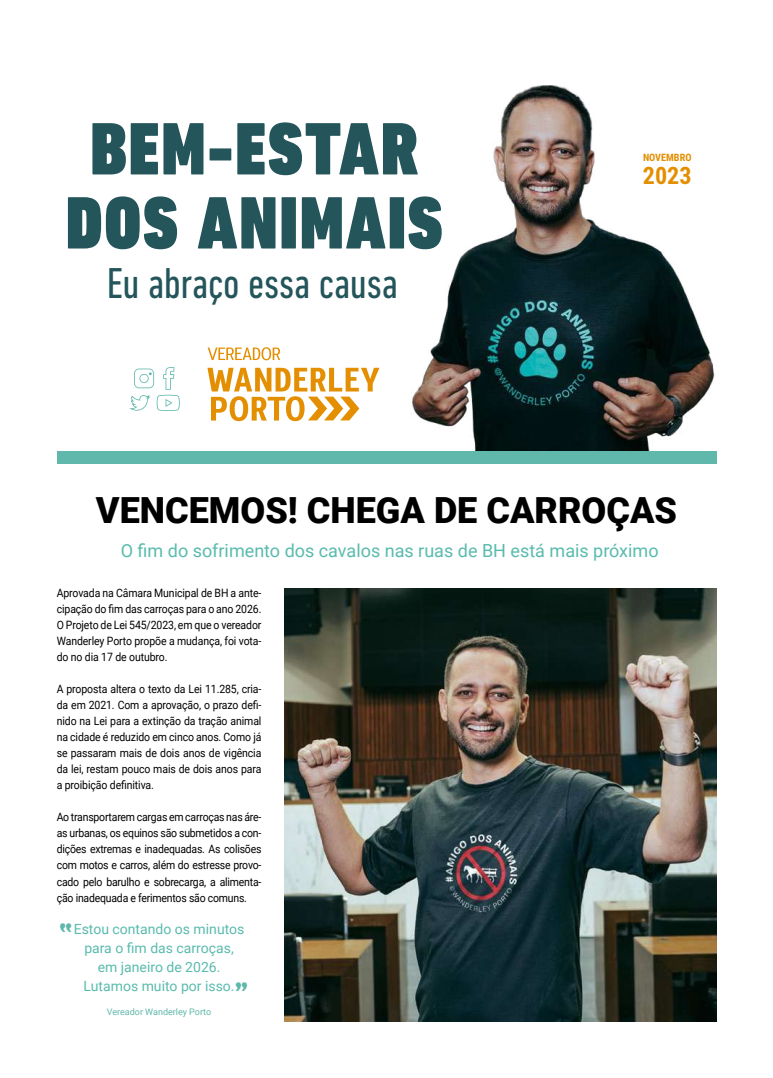
<style>
.page{position:relative;width:773px;height:1078px;background:#fff}
.page>*{position:absolute;margin:0;border:0;box-sizing:border-box;transform-origin:0 0}
.t1{font:900 condensed 75.4px "DIN Next LT Pro";letter-spacing:.025em;color:#23555b}
.t2{font:condensed 44px "DIN Next LT Pro";letter-spacing:-.005em;color:#23555b}
.t3{font:900 36px "Roboto";color:#000}
.t4{font:700 24px "Roboto Condensed";color:#e48f02}
.t5{font:22px "Cooper Black Std";color:#5fb8ab}
.t6{font:18px "Roboto";color:#59bbad}
.t7{font:14px/19px "Roboto";color:#59bbad;text-align:center}
.t8{font:11.5px/16px "Roboto";letter-spacing:-.01em;color:#000;text-align:justify;scale:.91 1}
.t9{font:700 10.2px "Roboto Condensed";color:#e48f02}
.t10{font:9px "Roboto";color:#5fb8ab}
</style>
<div class="page">
<img style="left:411px;top:85px;width:304px;height:366px">
<svg style="left:207px;top:347px;width:73px;height:13px"></svg>
<svg style="left:207px;top:368px;width:172px;height:53px"></svg>
<svg style="left:129px;top:367px;width:51px;height:44px"></svg>
<div style="left:57px;top:451px;width:659px;height:13px;background:#5fb8ab"></div>
<img style="left:284px;top:588px;width:432px;height:432px">
<h1 class="t1" style="left:90px;top:105px;width:329px">BEM-ESTAR</h1>
<h1 class="t1" style="left:66px;top:179px;width:378px">DOS ANIMAIS</h1>
<h2 class="t2" style="left:107px;top:258px;width:293px">Eu abraço essa causa</h2>
<p class="t9" style="left:643px;top:151px;width:50px">NOVEMBRO</p>
<h3 class="t4" style="left:643px;top:159px;width:50px">2023</h3>
<h3 class="t3" style="left:96px;top:485px;width:582px">VENCEMOS! CHEGA DE CARROÇAS</h3>
<h3 class="t6" style="left:121px;top:538px;width:539px">O fim do sofrimento dos cavalos nas ruas de BH está mais próximo</h3>
<p class="t8" style="left:57px;top:584px;width:226px">Aprovada na Câmara Municipal de BH a ante&shy;cipação do fim das carroças para o ano 2026.<br>O Projeto de Lei 545/2023, em que o vereador Wanderley Porto propõe a mudança, foi vota&shy;do no dia 17 de outubro.</p>
<p class="t8" style="left:57px;top:680px;width:226px">A proposta altera o texto da Lei 11.285, cria&shy;da em 2021. Com a aprovação, o prazo defi&shy;nido na Lei para a extinção da tração animal na cidade é reduzido em cinco anos. Como já se passaram mais de dois anos de vigência da lei, restam pouco mais de dois anos para a proibição definitiva.</p>
<p class="t8" style="left:57px;top:808px;width:226px">Ao transportarem cargas em carroças nas áre&shy;as urbanas, os equinos são submetidos a con&shy;dições extremas e inadequadas. As colisões com motos e carros, além do estresse provo&shy;cado pelo barulho e sobrecarga, a alimenta&shy;ção inadequada e ferimentos são comuns.</p>
<p class="t7" style="left:74px;top:919px;width:172px">Estou contando os minutos para o fim das carroças, em janeiro de 2026.<br>Lutamos muito por isso.</p>
<h3 class="t5" style="left:235px;top:976px;width:14px">”</h3>
<p class="t10" style="left:107px;top:1005px;width:106px">Vereador Wanderley Porto</p>
</div>
